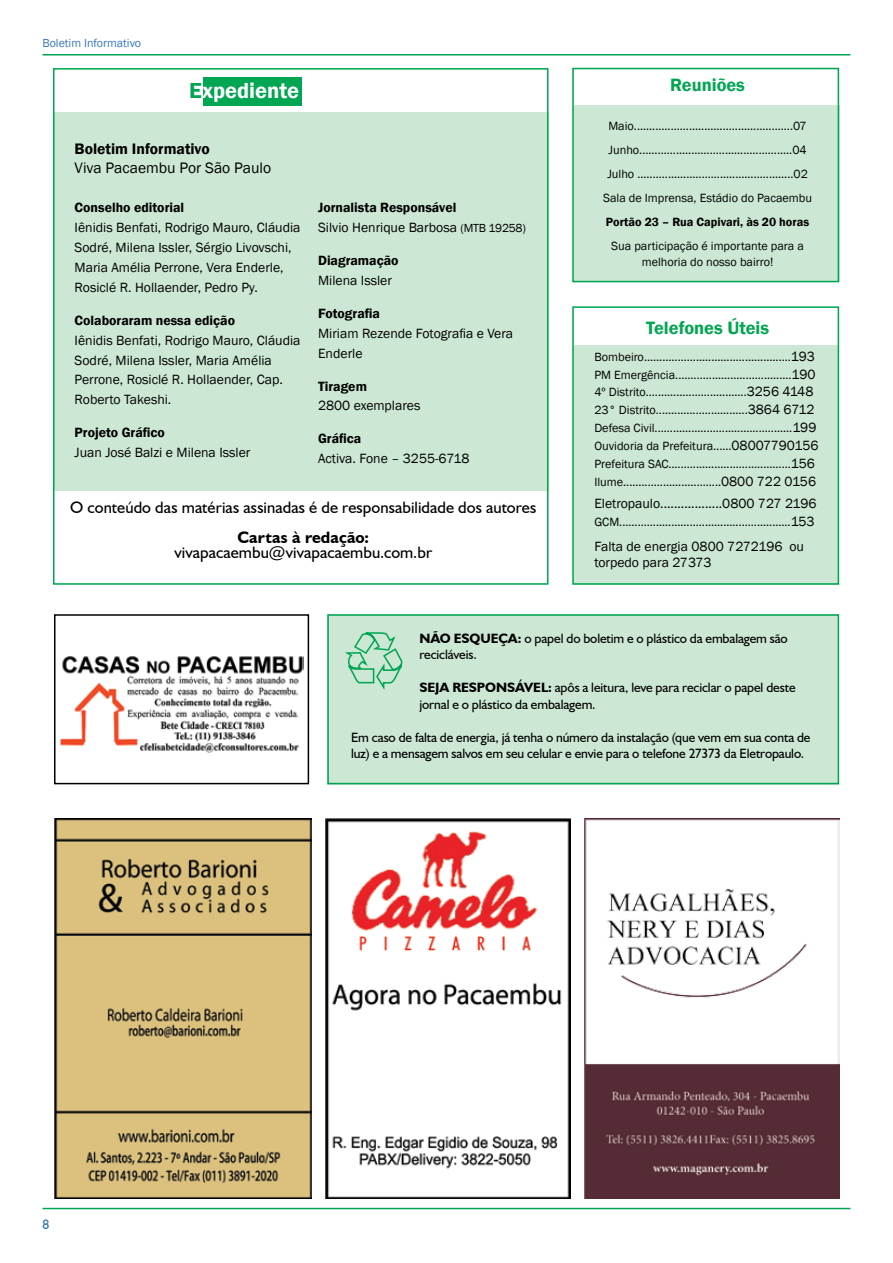
<style>
.page{position:relative;width:893px;height:1263px;background:#fff}
.page>*{position:absolute;margin:0;border:0;box-sizing:border-box;transform-origin:0 0}
.t1{font:600 22.35px "Franklin Gothic";color:#fff}
.t2{font:600 18.3px "Franklin Gothic";color:#00a651}
.t3{font:16.5px "Humanist 521 BT";letter-spacing:.005em;color:#000}
.t4{font:700 16.5px "Humanist 521 BT";letter-spacing:.01em;color:#000}
.t5{font:15.6px "Franklin Gothic";color:#000}
.t6{font:600 15.6px "Franklin Gothic";color:#000}
.t7{font:13.8px/20px "Franklin Gothic";color:#000}
.t8{font:600 13.8px/20px "Franklin Gothic";color:#000}
.t9{font:13.5px/16.5px "Humanist 521 BT";letter-spacing:-.005em;color:#000}
.t10{font:13.5px "Humanist 521 BT";color:#3777bc}
.t11{font:12.3px/17.9px "Franklin Gothic";color:#000;text-align:center}
.t12{font:600 12.3px "Franklin Gothic";color:#000}
.t13{font:12px "Franklin Gothic";color:#3777bc}
.s1{color:#00a651}
.s2{font-weight:400}
.s3{font-weight:400;font-size:12px}
.s4{font-size:13.8px}
.s5{font-weight:700}
</style>
<div class="page">
<hr style="left:43px;top:54px;width:807px;height:1px;background:#00a651">
<hr style="left:43px;top:1208px;width:807px;height:1px;background:#00a651">
<div style="left:53px;top:112px;width:496px;height:379px;background:#cce7d3"></div>
<div style="left:203px;top:77px;width:99px;height:29px;background:#00a651"></div>
<div style="left:573px;top:105px;width:266px;height:176px;background:#cce7d3"></div>
<div style="left:572px;top:68px;width:267px;height:214px;border:2px solid #00a651"></div>
<div style="left:573px;top:345px;width:266px;height:240px;background:#cce7d3"></div>
<div style="left:572px;top:306px;width:267px;height:279px;border:2px solid #00a651"></div>
<img style="left:325px;top:818px;width:245px;height:380px">
<div style="left:53px;top:68px;width:495px;height:517px;border:2px solid #00a651"></div>
<img style="left:54px;top:818px;width:257px;height:380px">
<img style="left:584px;top:818px;width:255px;height:380px">
<img style="left:60px;top:656px;width:244px;height:96px">
<div style="left:54px;top:614px;width:255px;height:170px;border:2px solid #000"></div>
<div style="left:327px;top:614px;width:512px;height:170px;background:#cce7d3"></div>
<div style="left:327px;top:614px;width:512px;height:170px;border:2px solid #00a651"></div>
<svg style="left:327px;top:615px;width:80px;height:78px"></svg>
<p class="t13" style="left:42px;top:35px;width:100px">Boletim Informativo</p>
<h1 class="t1" style="left:189px;top:76px;width:111px"><span class="s1">E</span>xpediente</h1>
<h2 class="t2" style="left:670px;top:74px;width:76px">Reuniões</h2>
<p class="t11" style="left:603px;top:115px;width:211px;line-height:24px">Maio....................................................07<br>Junho..................................................04<br>Julho ...................................................02<br>Sala de Imprensa, Estádio do Pacaembu</p>
<p class="t12" style="left:606px;top:215px;width:205px">Portão 23 – Rua Capivari, às 20 horas</p>
<p class="t11" style="left:611px;top:239px;width:194px;line-height:15.3px">Sua participação é importante para a melhoria do nosso bairro!</p>
<p class="t6" style="left:75px;top:139px;width:137px">Boletim Informativo</p>
<p class="t5" style="left:75px;top:158px;width:198px">Viva Pacaembu Por São Paulo</p>
<p class="t8" style="left:318px;top:198px;width:209px">Jornalista Responsável<br><span class="s2">Silvio Henrique Barbosa</span> <span class="s3">(MTB 19258)</span></p>
<p class="t8" style="left:318px;top:251px;width:82px">Diagramação</p>
<p class="t7" style="left:318px;top:271px;width:75px">Milena Issler</p>
<p class="t8" style="left:318px;top:303px;width:63px">Fotografia</p>
<p class="t7" style="left:318px;top:323px;width:197px">Miriam Rezende Fotografia e Vera<br>Enderle</p>
<p class="t8" style="left:318px;top:376px;width:50px">Tiragem</p>
<p class="t7" style="left:318px;top:396px;width:104px">2800 exemplares</p>
<p class="t8" style="left:318px;top:429px;width:45px">Gráfica</p>
<p class="t7" style="left:318px;top:449px;width:153px">Activa. Fone – 3255-6718</p>
<p class="t8" style="left:75px;top:198px;width:111px">Conselho editorial</p>
<p class="t7" style="left:75px;top:218px;width:227px">Iênidis Benfati, Rodrigo Mauro, Cláudia Sodré, Milena Issler, Sérgio Livovschi, Maria Amélia Perrone, Vera Enderle, Rosiclé R. Hollaender, Pedro Py.</p>
<p class="t8" style="left:75px;top:310px;width:162px">Colaboraram nessa edição</p>
<p class="t7" style="left:75px;top:330px;width:227px">Iênidis Benfati, Rodrigo Mauro, Cláudia Sodré, Milena Issler, Maria Amélia Perrone, Rosiclé R. Hollaender, Cap.<br>Roberto Takeshi.</p>
<p class="t8" style="left:75px;top:423px;width:92px">Projeto Gráfico</p>
<p class="t7" style="left:75px;top:443px;width:177px">Juan José Balzi e Milena Issler</p>
<h2 class="t2" style="left:646px;top:316px;width:124px">Telefones Úteis</h2>
<p class="t11" style="left:594px;top:348px;width:226px;text-align:left">Bombeiro................................................<span class="s4">193<br></span>PM Emergência......................................<span class="s4">190<br></span>4º Distrito.................................<span class="s4">3256 4148<br></span>23° Distrito..............................<span class="s4">3864 6712<br></span>Defesa Civil.............................................<span class="s4">199<br></span>Ouvidoria da Prefeitura......<span class="s4">08007790156<br></span>Prefeitura SAC........................................<span class="s4">156<br></span>Ilume................................<span class="s4">0800 722 0156</span></p>
<p class="t7" style="left:594px;top:494px;width:224px">Eletropaulo..................0800 727 2196</p>
<p class="t11" style="left:594px;top:513px;width:222px">GCM........................................................<span class="s4">153</span></p>
<p class="t7" style="left:594px;top:538px;width:211px;line-height:16.5px">Falta de energia 0800 7272196 ou torpedo para 27373</p>
<h3 class="t3" style="left:70px;top:497px;width:468px">O conteúdo das matérias assinadas é de responsabilidade dos autores</h3>
<h3 class="t4" style="left:237px;top:527px;width:133px">Cartas à redação:</h3>
<h3 class="t3" style="left:174px;top:542px;width:259px">vivapacaembu@vivapacaembu.com.br</h3>
<p class="t10" style="left:42px;top:1216px;width:8px">8</p>
<p class="t9" style="left:419px;top:629px;width:370px"><span class="s5">NÃO ESQUEÇA:</span> o papel do boletim e o plástico da embalagem são recicláveis.</p>
<p class="t9" style="left:419px;top:679px;width:378px"><span class="s5">SEJA RESPONSÁVEL:</span> apôs a leitura, leve para reciclar o papel deste jornal e o plástico da embalagem.</p>
<p class="t9" style="left:351px;top:728px;width:461px">Em caso de falta de energia, já tenha o número da instalação (que vem em sua conta de luz) e a mensagem salvos em seu celular e envie para o telefone 27373 da Eletropaulo.</p>
</div>
